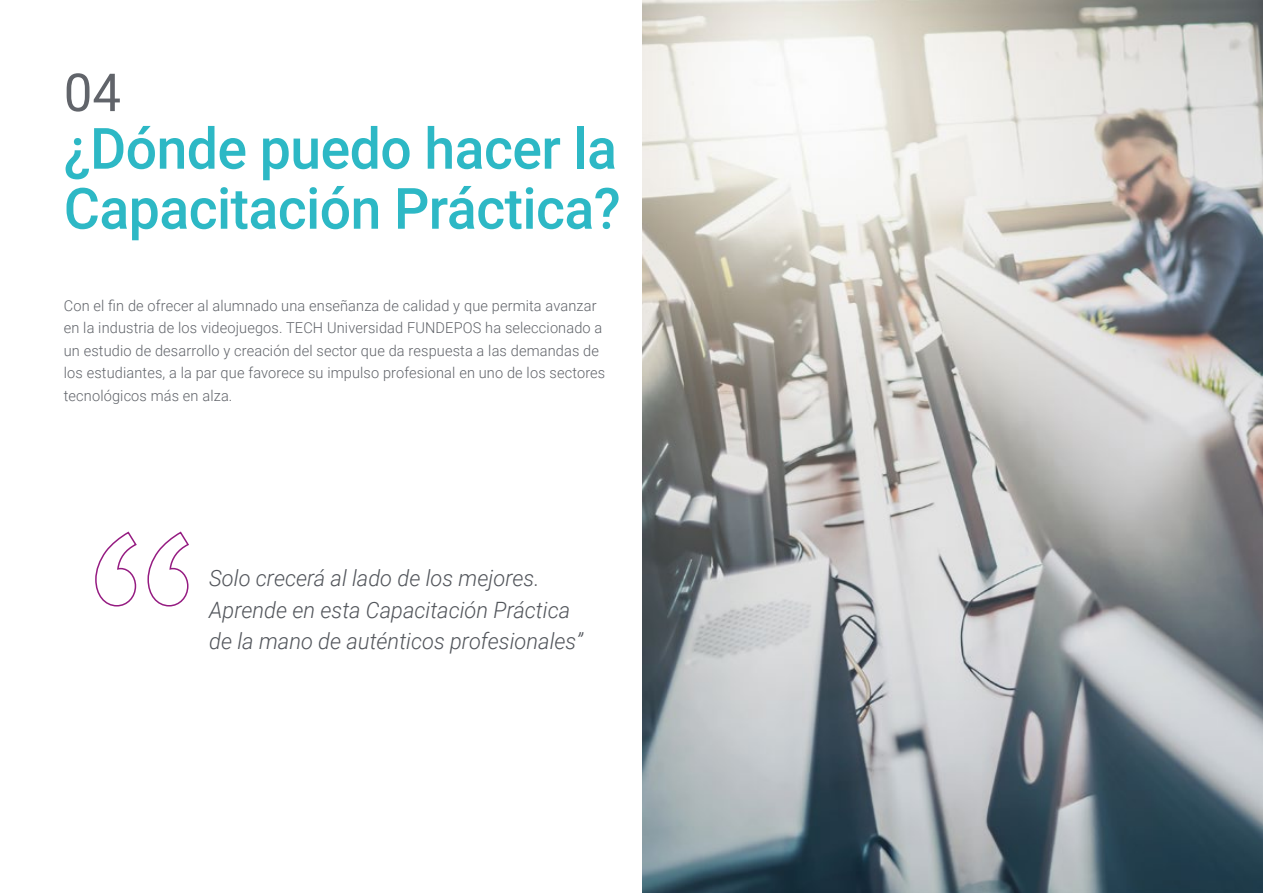
<style>
.page{position:relative;width:1263px;height:893px;background:#fff}
.page>*{position:absolute;margin:0;border:0;box-sizing:border-box;transform-origin:0 0}
.t1{font:500 57px/60px "Roboto";letter-spacing:-.01em;color:#2db8c5}
.t2{font:52.5px "Roboto";color:#61646a}
.t3{font:italic 300 22.5px/31.5px "Roboto";color:#52555b}
.t4{font:300 15px/22.5px "Roboto";letter-spacing:.01em;color:#61646a}
</style>
<div class="page">
<svg style="left:95px;top:531px;width:94px;height:76px"></svg>
<img style="left:642px;top:0;width:621px;height:893px">
<h2 class="t2" style="left:64px;top:56px;width:59px">04</h2>
<h1 class="t1" style="left:64px;top:116px;width:558px">¿Dónde puedo hacer la<br>Capacitación Práctica?</h1>
<p class="t4" style="left:64px;top:293px;width:543px">Con el fin de ofrecer al alumnado una enseñanza de calidad y que permita avanzar en la industria de los videojuegos. TECH Universidad FUNDEPOS ha seleccionado a un estudio de desarrollo y creación del sector que da respuesta a las demandas de los estudiantes, a la par que favorece su impulso profesional en uno de los sectores tecnológicos más en alza.</p>
<h3 class="t3" style="left:209px;top:561px;width:375px">Solo crecerá al lado de los mejores.<br>Aprende en esta Capacitación Práctica de la mano de auténticos profesionales”</h3>
</div>
